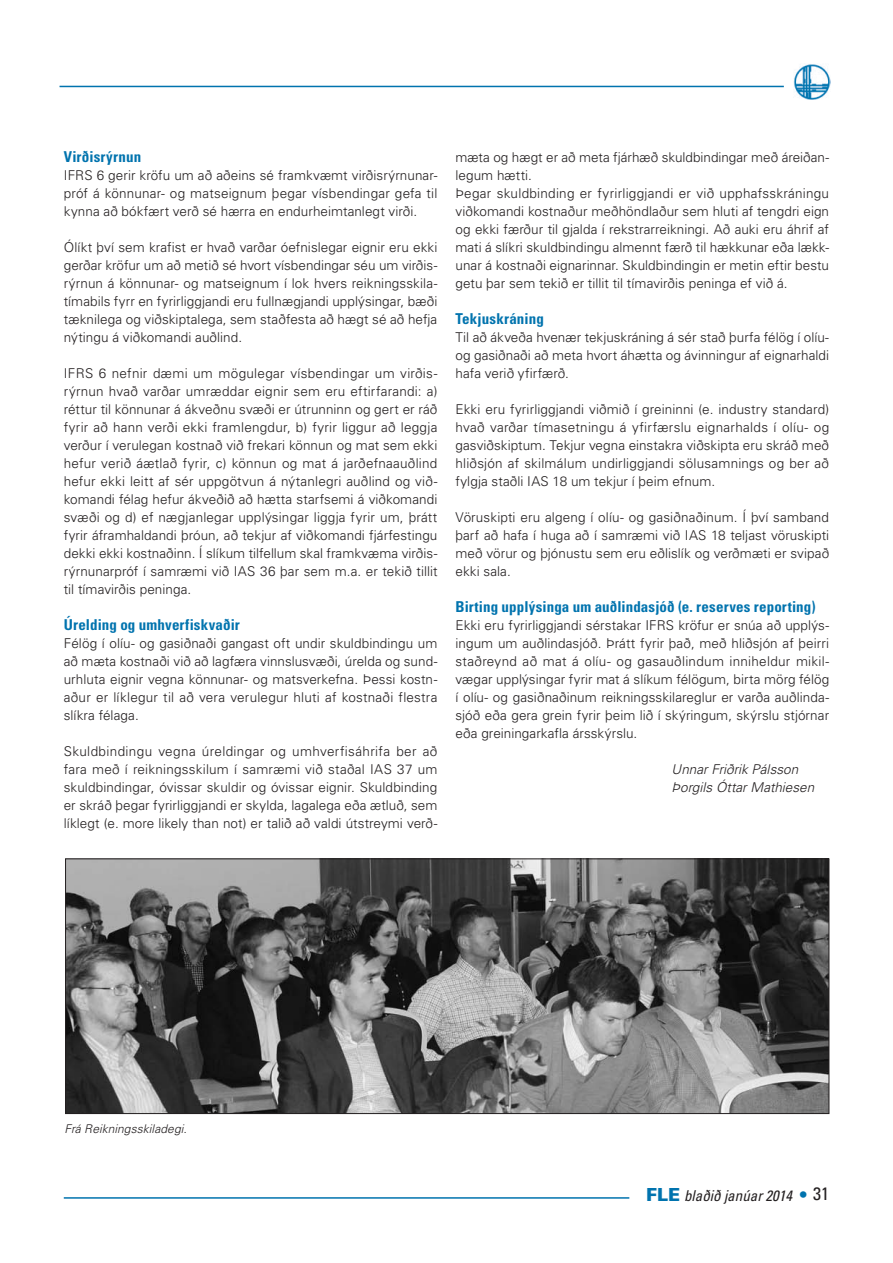
<style>
.page{position:relative;width:893px;height:1263px;background:#fff}
.page>*{position:absolute;margin:0;border:0;box-sizing:border-box;transform-origin:0 0}
.t1{font:700 condensed 15px "Univers";letter-spacing:.01em;color:#0073ae}
.t2{font:italic condensed 15px "Univers";color:#231f20}
.t3{font:300 13.5px/18px "Univers";letter-spacing:.005em;color:#231f20;text-align:justify}
.t4{font:italic 300 13.5px/18px "Univers";letter-spacing:.005em;color:#231f20}
.t5{font:italic 300 12px "Univers";letter-spacing:.01em;color:#231f20}
.s1{font-weight:900;font-style:normal;font-stretch:normal;font-size:18px;color:#0073ae}
.s2{font-style:normal;font-size:18px}
</style>
<div class="page">
<hr style="left:64px;top:1197px;width:565px;height:2px;background:#0073ae">
<hr style="left:60px;top:86px;width:724px;height:1px;background:#0073ae">
<img style="left:794px;top:64px;width:36px;height:36px">
<img style="left:67px;top:861px;width:760px;height:251px">
<div style="left:65px;top:859px;width:764px;height:255px;border:1px solid #231f20"></div>
<p class="t1" style="left:64px;top:147px;width:79px">Virðisrýrnun</p>
<p class="t3" style="left:64px;top:166px;width:375px">IFRS 6 gerir kröfu um að aðeins sé framkvæmt virðisrýrnunar&shy;próf á könnunar- og matseignum þegar vísbendingar gefa til kynna að bókfært verð sé hærra en endurheimtanlegt virði.</p>
<p class="t3" style="left:64px;top:238px;width:375px">Ólíkt því sem krafist er hvað varðar óefnislegar eignir eru ekki gerðar kröfur um að metið sé hvort vísbendingar séu um virðis&shy;rýrnun á könnunar- og matseignum í lok hvers reikningsskila&shy;tímabils fyrr en fyrirliggjandi eru fullnægjandi upplýsingar, bæði tæknilega og viðskiptalega, sem staðfesta að hægt sé að hefja nýtingu á viðkomandi auðlind.</p>
<p class="t3" style="left:64px;top:364px;width:375px">IFRS 6 nefnir dæmi um mögulegar vísbendingar um virðis&shy;rýrnun hvað varðar umræddar eignir sem eru eftirfarandi: a) réttur til könnunar á ákveðnu svæði er útrunninn og gert er ráð fyrir að hann verði ekki framlengdur, b) fyrir liggur að leggja verður í verulegan kostnað við frekari könnun og mat sem ekki hefur verið áætlað fyrir, c) könnun og mat á jarðefnaauðlind hefur ekki leitt af sér uppgötvun á nýtanlegri auðlind og við&shy;komandi félag hefur ákveðið að hætta starfsemi á viðkomandi svæði og d) ef nægjanlegar upplýsingar liggja fyrir um, þrátt fyrir áframhaldandi þróun, að tekjur af viðkomandi fjárfestingu dekki ekki kostnaðinn. Í slíkum tilfellum skal framkvæma virðis&shy;rýrnunarpróf í samræmi við IAS 36 þar sem m.a. er tekið tillit til tímavirðis peninga.</p>
<p class="t1" style="left:64px;top:615px;width:178px">Úrelding og umhverfiskvaðir</p>
<p class="t3" style="left:64px;top:634px;width:375px">Félög í olíu- og gasiðnaði gangast oft undir skuldbindingu um að mæta kostnaði við að lagfæra vinnslusvæði, úrelda og sund&shy;urhluta eignir vegna könnunar- og matsverkefna. Þessi kostn&shy;aður er líklegur til að vera verulegur hluti af kostnaði flestra slíkra félaga.</p>
<p class="t3" style="left:64px;top:742px;width:375px">Skuldbindingu vegna úreldingar og umhverfisáhrifa ber að fara með í reikningsskilum í samræmi við staðal IAS 37 um skuldbindingar, óvissar skuldir og óvissar eignir. Skuldbinding er skráð þegar fyrirliggjandi er skylda, lagalega eða ætluð, sem líklegt (e. more likely than not) er talið að valdi útstreymi verð-</p>
<p class="t3" style="left:455px;top:148px;width:375px;text-align:left">mæta og hægt er að meta fjárhæð skuldbindingar með áreiðan&shy;legum hætti.<br>Þegar skuldbinding er fyrirliggjandi er við upphafsskráningu viðkomandi kostnaður meðhöndlaður sem hluti af tengdri eign og ekki færður til gjalda í rekstrarreikningi. Að auki eru áhrif af mati á slíkri skuldbindingu almennt færð til hækkunar eða lækk&shy;unar á kostnaði eignarinnar. Skuldbindingin er metin eftir bestu getu þar sem tekið er tillit til tímavirðis peninga ef við á.</p>
<p class="t1" style="left:455px;top:309px;width:90px">Tekjuskráning</p>
<p class="t3" style="left:455px;top:328px;width:375px">Til að ákveða hvenær tekjuskráning á sér stað þurfa félög í olíu&shy;og gasiðnaði að meta hvort áhætta og ávinningur af eignarhaldi hafa verið yfirfærð.</p>
<p class="t3" style="left:455px;top:400px;width:375px">Ekki eru fyrirliggjandi viðmið í greininni (e. industry standard) hvað varðar tímasetningu á yfirfærslu eignarhalds í olíu- og gasviðskiptum. Tekjur vegna einstakra viðskipta eru skráð með hliðsjón af skilmálum undirliggjandi sölusamnings og ber að fylgja staðli IAS 18 um tekjur í þeim efnum.</p>
<p class="t3" style="left:455px;top:508px;width:375px">Vöruskipti eru algeng í olíu- og gasiðnaðinum. Í því samband þarf að hafa í huga að í samræmi við IAS 18 teljast vöruskipti með vörur og þjónustu sem eru eðlislík og verðmæti er svipað ekki sala.</p>
<p class="t1" style="left:455px;top:597px;width:361px">Birting upplýsinga um auðlindasjóð (e. reserves reporting)</p>
<p class="t3" style="left:455px;top:616px;width:375px">Ekki eru fyrirliggjandi sérstakar IFRS kröfur er snúa að upplýs&shy;ingum um auðlindasjóð. Þrátt fyrir það, með hliðsjón af þeirri staðreynd að mat á olíu- og gasauðlindum inniheldur mikil&shy;vægar upplýsingar fyrir mat á slíkum félögum, birta mörg félög í olíu- og gasiðnaðinum reikningsskilareglur er varða auðlinda&shy;sjóð eða gera grein fyrir þeim lið í skýringum, skýrslu stjórnar eða greiningarkafla ársskýrslu.</p>
<p class="t4" style="left:671px;top:760px;width:144px">Unnar Friðrik Pálsson<br>Þorgils Óttar Mathiesen</p>
<p class="t5" style="left:64px;top:1121px;width:124px">Frá Reikningsskiladegi.</p>
<p class="t2" style="left:646px;top:1186px;width:185px"><span class="s1">FLE</span> blaðið janúar 2014 <span class="s1">•</span> <span class="s2">31</span></p>
</div>
